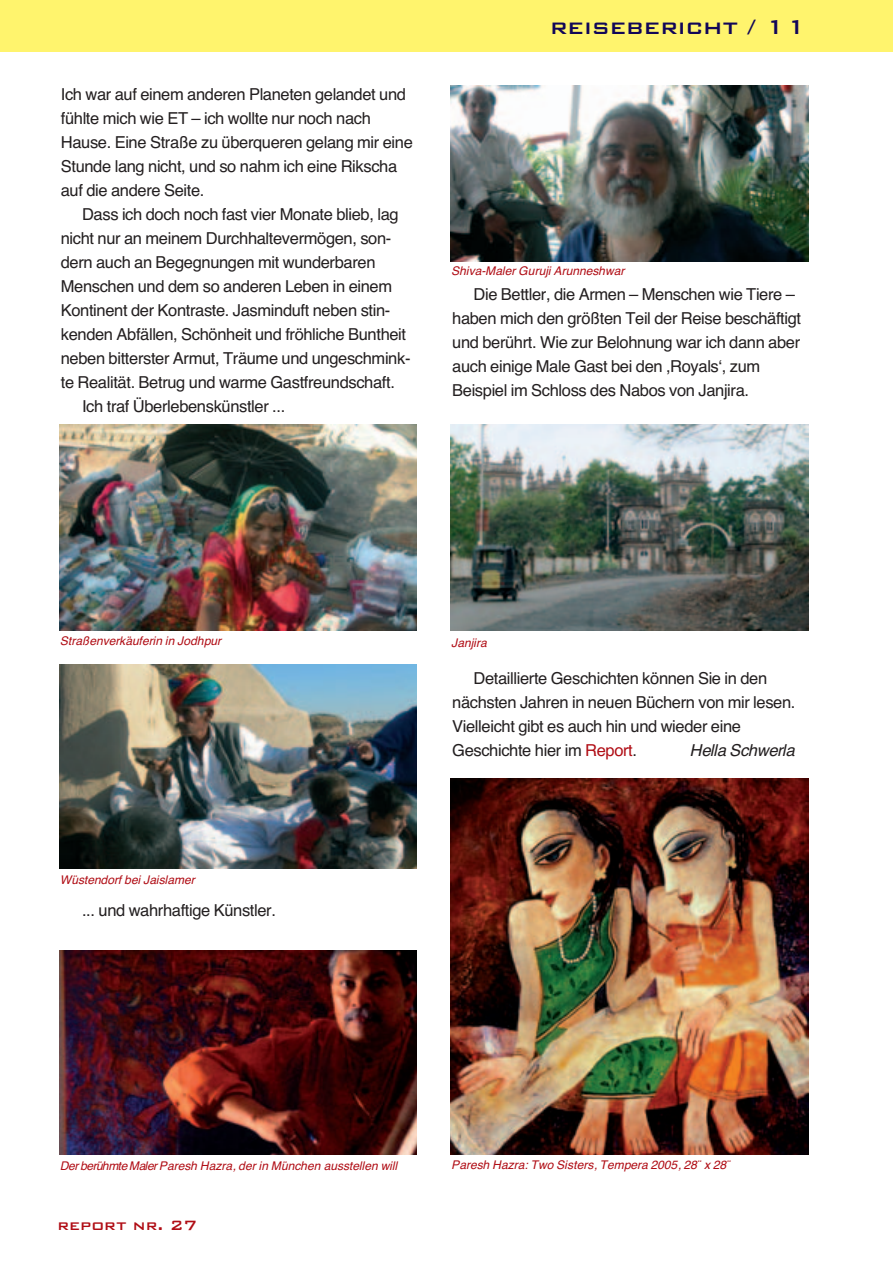
<style>
.page{position:relative;width:893px;height:1263px;background:#fff}
.page>*{position:absolute;margin:0;border:0;box-sizing:border-box;transform-origin:0 0}
.t1{font:27px "Bank Gothic Medium BT";color:#110658}
.t2{font:18px "Bank Gothic Medium BT";color:#b00d15}
.t3{font:16.5px/24px "Helvetica KSW";letter-spacing:-.02em;color:#231f20}
.t4{font:italic 16.5px "Helvetica KSW";letter-spacing:-.02em;color:#231f20}
.t5{font:italic 12px "Helvetica KSW";color:#b00d15}
.s1{color:#b00d15}
</style>
<div class="page">
<div style="left:0;top:0;width:892px;height:52px;background:#fff46d"></div>
<img style="left:451px;top:425px;width:357px;height:205px">
<img style="left:59px;top:425px;width:357px;height:205px">
<img style="left:59px;top:664px;width:357px;height:204px">
<img style="left:451px;top:86px;width:357px;height:176px">
<img style="left:59px;top:951px;width:357px;height:204px">
<img style="left:450px;top:778px;width:358px;height:377px">
<p class="t3" style="left:61px;top:84px;width:353px">Ich war auf einem anderen Planeten gelandet und fühlte mich wie ET – ich wollte nur noch nach Hause. Eine Straße zu überqueren gelang mir eine Stunde lang nicht, und so nahm ich eine Rikscha auf die andere Seite.</p>
<p class="t3" style="left:82px;top:204px;width:318px">Dass ich doch noch fast vier Monate blieb, lag</p>
<p class="t3" style="left:61px;top:228px;width:332px">nicht nur an meinem Durchhaltevermögen, son-</p>
<p class="t3" style="left:61px;top:252px;width:316px">dern auch an Begegnungen mit wunderbaren</p>
<p class="t3" style="left:61px;top:276px;width:333px">Menschen und dem so anderen Leben in einem</p>
<p class="t3" style="left:61px;top:300px;width:331px">Kontinent der Kontraste. Jasminduft neben stin-</p>
<p class="t3" style="left:61px;top:324px;width:347px">kenden Abfällen, Schönheit und fröhliche Buntheit</p>
<p class="t3" style="left:61px;top:348px;width:351px">neben bitterster Armut, Träume und ungeschmink-</p>
<p class="t3" style="left:61px;top:372px;width:335px">te Realität. Betrug und warme Gastfreundschaft.</p>
<p class="t3" style="left:82px;top:396px;width:205px">Ich traf Überlebenskünstler ...</p>
<h1 class="t1" style="left:550px;top:8px;width:258px">reisebericht / 11</h1>
<p class="t5" style="left:452px;top:267px;width:174px">Shiva-Maler Guruji Arunneshwar</p>
<p class="t3" style="left:452px;top:284px;width:350px;text-indent:21px">Die Bettler, die Armen – Menschen wie Tiere – haben mich den größten Teil der Reise beschäftigt und berührt. Wie zur Belohnung war ich dann aber auch einige Male Gast bei den ,Royals‘, zum Beispiel im Schloss des Nabos von Janjira.</p>
<p class="t5" style="left:61px;top:637px;width:162px">Straßenverkäuferin in Jodhpur</p>
<p class="t5" style="left:452px;top:638px;width:37px">Janjira</p>
<p class="t5" style="left:61px;top:875px;width:136px">Wüstendorf bei Jaislamer</p>
<p class="t3" style="left:82px;top:900px;width:195px">... und wahrhaftige Künstler.</p>
<p class="t3" style="left:452px;top:668px;width:345px;text-indent:21px">Detaillierte Geschichten können Sie in den nächsten Jahren in neuen Büchern von mir lesen.<br>Vielleicht gibt es auch hin und wieder eine Geschichte hier im <span class="s1">Report</span>.</p>
<p class="t4" style="left:691px;top:744px;width:106px">Hella Schwerla</p>
<p class="t5" style="left:61px;top:1162px;width:339px">Der berühmte Maler Paresh Hazra, der in München ausstellen will</p>
<p class="t2" style="left:57px;top:1213px;width:141px">report nr. 27</p>
<p class="t5" style="left:452px;top:1161px;width:280px">Paresh Hazra: Two Sisters, Tempera 2005, 28¨ x 28¨</p>
</div>
